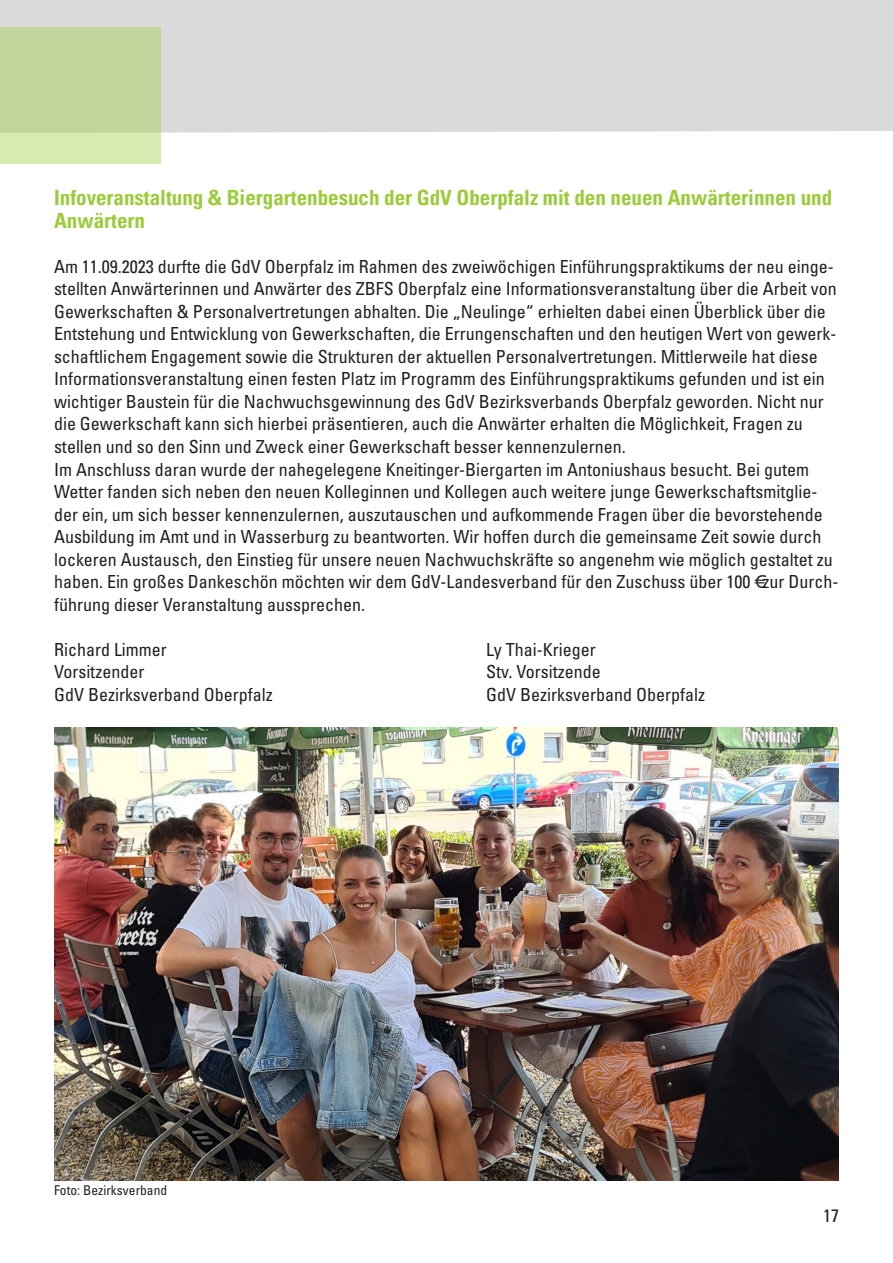
<style>
.page{position:relative;width:893px;height:1263px;background:#fff}
.page>*{position:absolute;margin:0;border:0;box-sizing:border-box;transform-origin:0 0}
.t1{font:700 condensed 21px/22.5px "Univers";color:#9ccb3b}
.t2{font:condensed 18px/22.5px "Univers";color:#231f20}
.t3{font:condensed 13.5px "Univers";color:#231f20}
</style>
<div class="page">
<div style="left:0;top:0;width:893px;height:133px;background:#d9dadb"></div>
<div style="left:0;top:27px;width:161px;height:137px;background:linear-gradient(to bottom,#b9cd94,#d1e5ac)"></div>
<img style="left:54px;top:727px;width:785px;height:453px">
<p class="t1" style="left:54px;top:187px;width:780px">Infoveranstaltung &amp; Biergartenbesuch der GdV Oberpfalz mit den neuen Anwärterinnen und<br>Anwärtern</p>
<p class="t2" style="left:54px;top:255px;width:784px">Am 11.09.2023 durfte die GdV Oberpfalz im Rahmen des zweiwöchigen Einführungspraktikums der neu einge&shy;stellten Anwärterinnen und Anwärter des ZBFS Oberpfalz eine Informationsveranstaltung über die Arbeit von Gewerkschaften &amp; Personalvertretungen abhalten. Die „Neulinge“ erhielten dabei einen Überblick über die Entstehung und Entwicklung von Gewerkschaften, die Errungenschaften und den heutigen Wert von gewerk&shy;schaftlichem Engagement sowie die Strukturen der aktuellen Personalvertretungen. Mittlerweile hat diese Informationsveranstaltung einen festen Platz im Programm des Einführungspraktikums gefunden und ist ein wichtiger Baustein für die Nachwuchsgewinnung des GdV Bezirksverbands Oberpfalz geworden. Nicht nur die Gewerkschaft kann sich hierbei präsentieren, auch die Anwärter erhalten die Möglichkeit, Fragen zu stellen und so den Sinn und Zweck einer Gewerkschaft besser kennenzulernen.</p>
<p class="t2" style="left:54px;top:458px;width:786px">Im Anschluss daran wurde der nahegelegene Kneitinger-Biergarten im Antoniushaus besucht. Bei gutem Wetter fanden sich neben den neuen Kolleginnen und Kollegen auch weitere junge Gewerkschaftsmitglie&shy;der ein, um sich besser kennenzulernen, auszutauschen und aufkommende Fragen über die bevorstehende Ausbildung im Amt und in Wasserburg zu beantworten. Wir hoffen durch die gemeinsame Zeit sowie durch lockeren Austausch, den Einstieg für unsere neuen Nachwuchskräfte so angenehm wie möglich gestaltet zu haben. Ein großes Dankeschön möchten wir dem GdV-Landesverband für den Zuschuss über 100 € zur Durch&shy;führung dieser Veranstaltung aussprechen.</p>
<p class="t2" style="left:54px;top:638px;width:114px">Richard Limmer</p>
<p class="t2" style="left:486px;top:638px;width:111px">Ly Thai-Krieger</p>
<p class="t2" style="left:54px;top:660px;width:92px">Vorsitzender</p>
<p class="t2" style="left:486px;top:660px;width:116px">Stv. Vorsitzende</p>
<p class="t2" style="left:54px;top:683px;width:220px">GdV Bezirksverband Oberpfalz</p>
<p class="t2" style="left:486px;top:683px;width:220px">GdV Bezirksverband Oberpfalz</p>
<p class="t3" style="left:54px;top:1181px;width:115px">Foto: Bezirksverband</p>
<p class="t2" style="left:823px;top:1204px;width:17px">17</p>
</div>
